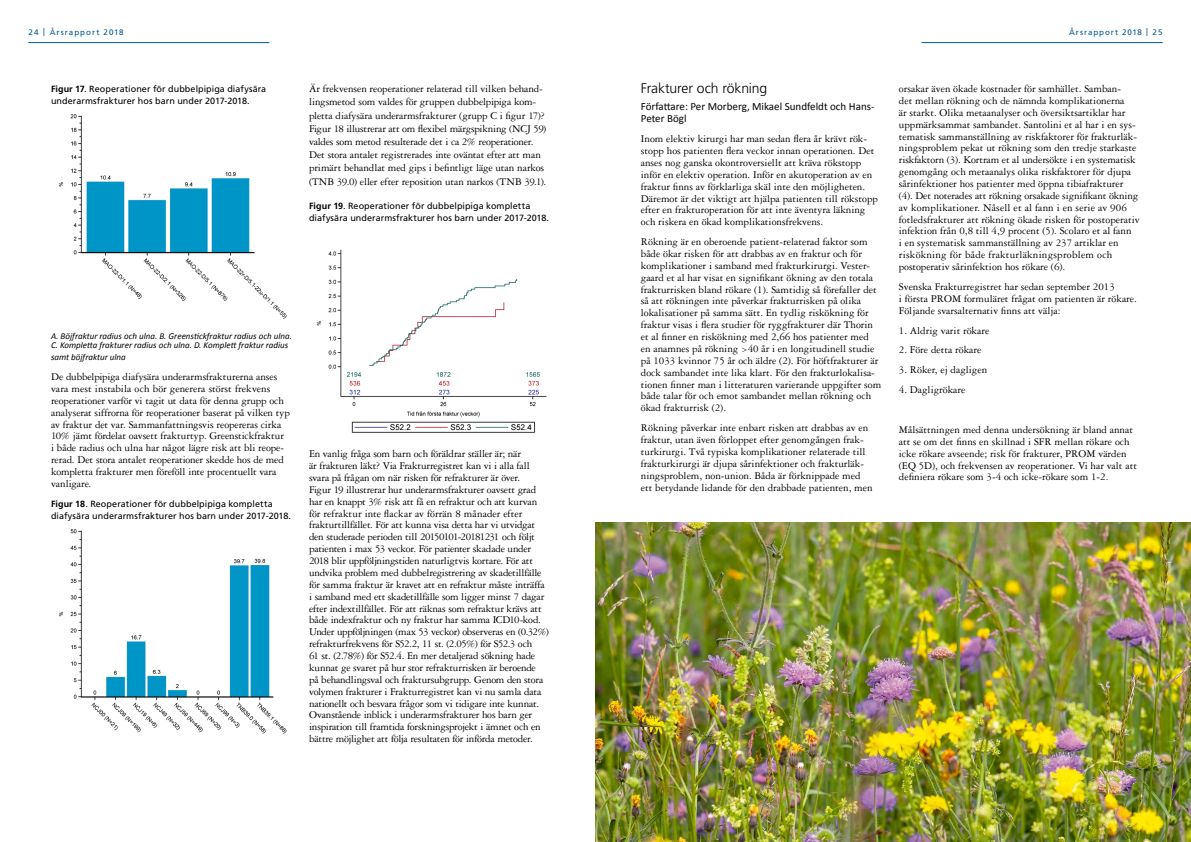
<style>
.page{position:relative;width:1191px;height:842px;background:#fff}
.page>*{position:absolute;margin:0;border:0;box-sizing:border-box;transform-origin:0 0}
.t1{font:300 14px "Frutiger LT Std";letter-spacing:-.015em;color:#000}
.t2{font:11px/11.9px "Garamond 3 LT Std";color:#000}
.t3{font:11px/11.9px "Garamond 3 LT Std";letter-spacing:-.02em;color:#000}
.t4{font:11px/11.9px "Calibri";color:#000}
.t5{font:9px/12px "Frutiger LT Std";letter-spacing:.005em;color:#000}
.t6{font:italic 9px/9.7px "Calibri";color:#000}
.t7{font:8px "Frutiger LT Std";letter-spacing:.12em;color:#005994}
.s1{font-weight:700}
</style>
<div class="page">
<hr style="left:28px;top:42px;width:241px;height:1px;background:#005994">
<hr style="left:921px;top:42px;width:241px;height:1px;background:#005994">
<img style="left:58px;top:114px;width:229px;height:205px">
<img style="left:58px;top:529px;width:229px;height:205px">
<img style="left:316px;top:249px;width:231px;height:184px">
<img style="left:595px;top:522px;width:596px;height:320px">
<p class="t7" style="left:28px;top:28px;width:97px">24 | Årsrapport 2018</p>
<p class="t7" style="left:1069px;top:28px;width:95px">Årsrapport 2018 | 25</p>
<p class="t5" style="left:51px;top:83px;width:217px"><span class="s1">Figur 17</span>. Reoperationer för dubbelpipiga diafysära underarmsfrakturer hos barn under 2017-2018.</p>
<p class="t2" style="left:309px;top:82px;width:239px;line-height:13.2px">Är frekvensen reoperationer relaterad till vilken behand&shy;lingsmetod som valdes för gruppen dubbelpipiga kom&shy;pletta diafysära underarmsfrakturer (grupp C i figur 17)?<br>Figur 18 illustrerar att om flexibel märgspikning (NCJ 59) valdes som metod resulterade det i ca 2% reoperationer.<br>Det stora antalet registrerades inte oväntat efter att man primärt behandlat med gips i befintligt läge utan narkos (TNB 39.0) eller efter reposition utan narkos (TNB 39.1).</p>
<p class="t5" style="left:309px;top:199px;width:241px"><span class="s1">Figur 19</span>. Reoperationer för dubbelpipiga kompletta diafysära underarmsfrakturer hos barn under 2017-2018.</p>
<p class="t6" style="left:51px;top:330px;width:242px">A. Böjfraktur radius och ulna. B. Greenstickfraktur radius och ulna.<br>C. Kompletta frakturer radius och ulna. D. Komplett fraktur radius</p>
<p class="t6" style="left:51px;top:352px;width:76px">samt böjfraktur ulna</p>
<p class="t2" style="left:51px;top:371px;width:240px">De dubbelpipiga diafysära underarmsfrakturerna anses vara mest instabila och bör generera störst frekvens reoperationer varför vi tagit ut data för denna grupp och analyserat siffrorna för reoperationer baserat på vilken typ av fraktur det var. Sammanfattningsvis reopereras cirka 10% jämt fördelat oavsett frakturtyp. Greenstickfraktur<br>i både radius och ulna har något lägre risk att bli reope&shy;rerad. Det stora antalet reoperationer skedde hos de med kompletta frakturer men föreföll inte procentuellt vara vanligare.</p>
<p class="t5" style="left:51px;top:498px;width:241px"><span class="s1">Figur 18</span>. Reoperationer för dubbelpipiga kompletta diafysära underarmsfrakturer hos barn under 2017-2018.</p>
<p class="t3" style="left:309px;top:448px;width:241px">En vanlig fråga som barn och föräldrar ställer är; när<br>är frakturen läkt? Via Frakturregistret kan vi i alla fall svara på frågan om när risken för refrakturer är över.<br>Figur 19 illustrerar hur underarmsfrakturer oavsett grad har en knappt 3% risk att få en refraktur och att kurvan för refraktur inte flackar av förrän 8 månader efter frakturtillfället. För att kunna visa detta har vi utvidgat den studerade perioden till 20150101-20181231 och följt patienten i max 53 veckor. För patienter skadade under 2018 blir uppföljningstiden naturligtvis kortare. För att undvika problem med dubbelregistrering av skadetillfälle för samma fraktur är kravet att en refraktur måste inträffa i samband med ett skadetillfälle som ligger minst 7 dagar efter indextillfället. För att räknas som refraktur krävs att både indexfraktur och ny fraktur har samma ICD10-kod.<br>Under uppföljningen (max 53 veckor) observeras en (0.32%) refrakturfrekvens för S52.2, 11 st. (2.05%) för S52.3 och<br>61 st. (2.78%) för S52.4. En mer detaljerad sökning hade kunnat ge svaret på hur stor refrakturrisken är beroende<br>på behandlingsval och fraktursubgrupp. Genom den stora volymen frakturer i Frakturregistret kan vi nu samla data nationellt och besvara frågor som vi tidigare inte kunnat.<br>Ovanstående inblick i underarmsfrakturer hos barn ger inspiration till framtida forskningsprojekt i ämnet och en bättre möjlighet att följa resultaten för införda metoder.</p>
<p class="t1" style="left:641px;top:80px;width:128px">Frakturer och rökning</p>
<p class="t4" style="left:641px;top:101px;width:235px">Författare: Per Morberg, Mikael Sundfeldt och Hans-<br>Peter Bögl</p>
<p class="t2" style="left:641px;top:133px;width:239px">Inom elektiv kirurgi har man sedan flera år krävt rök&shy;stopp hos patienten flera veckor innan operationen. Det anses nog ganska okontroversiellt att kräva rökstopp inför en elektiv operation. Inför en akutoperation av en fraktur finns av förklarliga skäl inte den möjligheten.<br>Däremot är det viktigt att hjälpa patienten till rökstopp efter en frakturoperation för att inte äventyra läkning och riskera en ökad komplikationsfrekvens.</p>
<p class="t2" style="left:641px;top:236px;width:242px">Rökning är en oberoende patient-relaterad faktor som både ökar risken för att drabbas av en fraktur och för komplikationer i samband med frakturkirurgi. Vester&shy;gaard et al har visat en signifikant ökning av den totala frakturrisken bland rökare (1). Samtidig så förefaller det så att rökningen inte påverkar frakturrisken på olika lokalisationer på samma sätt. En tydlig riskökning för fraktur visas i flera studier för ryggfrakturer där Thorin et al finner en riskökning med 2,66 hos patienter med en anamnes på rökning &gt;40 år i en longitudinell studie på 1033 kvinnor 75 år och äldre (2). För höftfrakturer är dock sambandet inte lika klart. För den frakturlokalisa&shy;tionen finner man i litteraturen varierande uppgifter som både talar för och emot sambandet mellan rökning och ökad frakturrisk (2).</p>
<p class="t2" style="left:641px;top:422px;width:233px">Rökning påverkar inte enbart risken att drabbas av en fraktur, utan även förloppet efter genomgången frak&shy;turkirurgi. Två typiska komplikationer relaterade till frakturkirurgi är djupa sårinfektioner och frakturläk&shy;ningsproblem, non-union. Båda är förknippade med ett betydande lidande för den drabbade patienten, men</p>
<p class="t2" style="left:899px;top:83px;width:242px">orsakar även ökade kostnader för samhället. Samban-<br>det mellan rökning och de nämnda komplikationerna<br>är starkt. Olika metaanalyser och översiktsartiklar har uppmärksammat sambandet. Santolini et al har i en sys&shy;tematisk sammanställning av riskfaktorer för frakturläk&shy;ningsproblem pekat ut rökning som den tredje starkaste riskfaktorn (3). Kortram et al undersökte i en systematisk genomgång och metaanalys olika riskfaktorer för djupa sårinfektioner hos patienter med öppna tibiafrakturer (4). Det noterades att rökning orsakade signifikant ökning av komplikationer. Nåsell et al fann i en serie av 906 fotledsfrakturer att rökning ökade risken för postoperativ infektion från 0,8 till 4,9 procent (5). Scolaro et al fann<br>i en systematisk sammanställning av 237 artiklar en riskökning för både frakturläkningsproblem och postoperativ sårinfektion hos rökare (6).</p>
<p class="t2" style="left:899px;top:281px;width:239px">Svenska Frakturregistret har sedan september 2013<br>i första PROM formuläret frågat om patienten är rökare.<br>Följande svarsalternativ finns att välja:</p>
<p class="t2" style="left:899px;top:324px;width:92px">1. Aldrig varit rökare</p>
<p class="t2" style="left:899px;top:344px;width:84px">2. Före detta rökare</p>
<p class="t2" style="left:899px;top:364px;width:90px">3. Röker, ej dagligen</p>
<p class="t2" style="left:899px;top:384px;width:68px">4. Dagligrökare</p>
<p class="t2" style="left:899px;top:424px;width:240px">Målsättningen med denna undersökning är bland annat att se om det finns en skillnad i SFR mellan rökare och icke rökare avseende; risk för frakturer, PROM värden (EQ 5D), och frekvensen av reoperationer. Vi har valt att definiera rökare som 3-4 och icke-rökare som 1-2.</p>
</div>
